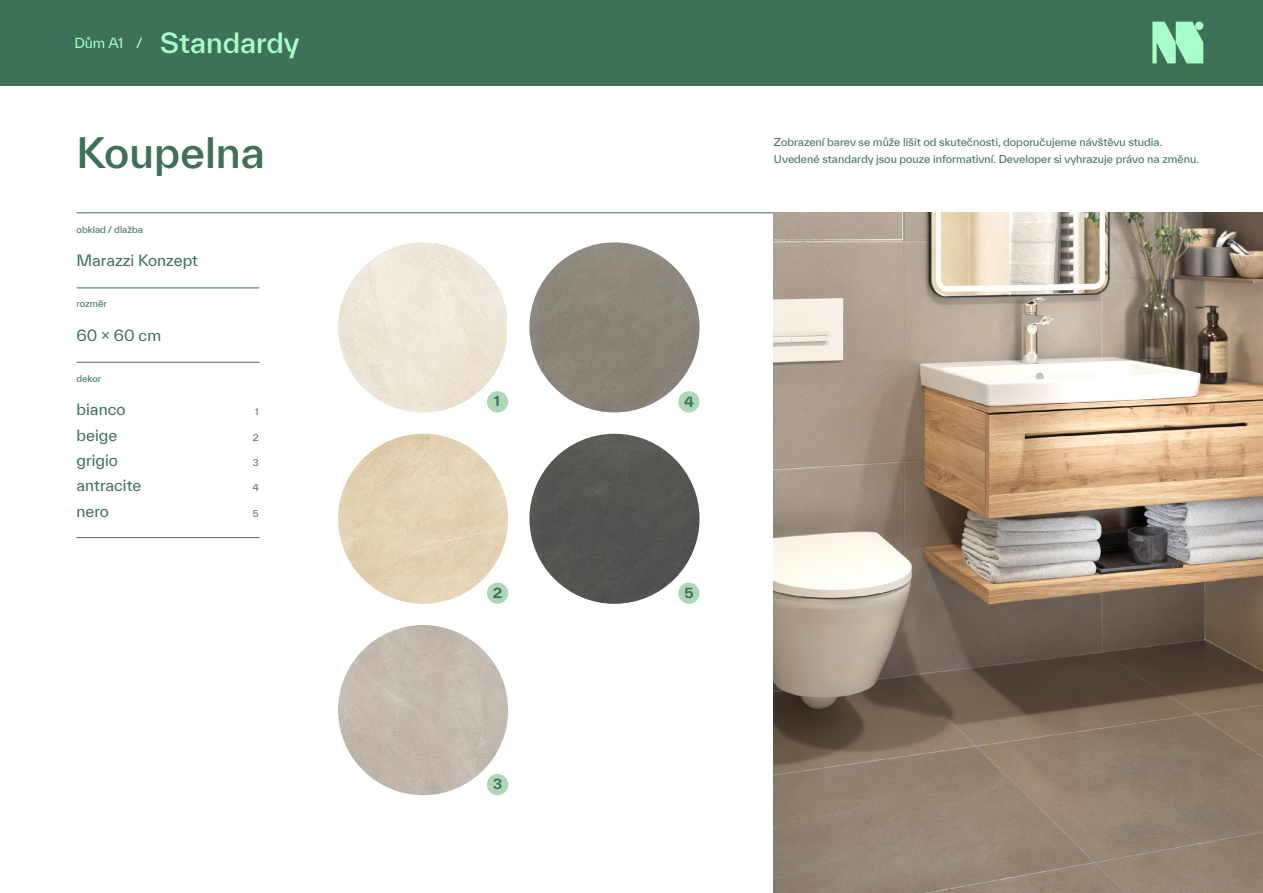
<style>
.page{position:relative;width:1263px;height:893px;background:#fff}
.page>*{position:absolute;margin:0;border:0;box-sizing:border-box;transform-origin:0 0}
.t1{font:500 40.5px "TWK Everett";color:#3f7157}
.t2{font:500 27px "TWK Everett";color:#a5ffc6}
.t3{font:15px "TWK Everett";color:#3f7157}
.t4{font:700 13.5px "TWK Everett";color:#3f7157}
.t5{font:10.5px/16.8px "TWK Everett";color:#3f7157}
.t6{font:9px "TWK Everett";color:#3f7157}
</style>
<div class="page">
<div style="left:0;top:0;width:1263px;height:85px;background:#3e7158"></div>
<svg style="left:1152px;top:22px;width:51px;height:41px"></svg>
<hr style="left:77px;top:288px;width:182px;height:1px;background:#3f7157">
<hr style="left:77px;top:362px;width:182px;height:1px;background:#3f7157">
<hr style="left:77px;top:537px;width:182px;height:1px;background:#3f7157">
<hr style="left:77px;top:213px;width:697px;height:1px;background:#3f7157">
<img style="left:338px;top:242px;width:170px;height:170px;border-radius:85px">
<div style="left:487px;top:391px;width:21px;height:21px;background:#aed6b7;border-radius:50%"></div>
<img style="left:338px;top:434px;width:170px;height:170px;border-radius:85px">
<div style="left:487px;top:583px;width:21px;height:21px;background:#aed6b7;border-radius:50%"></div>
<img style="left:338px;top:625px;width:170px;height:170px;border-radius:85px">
<div style="left:487px;top:774px;width:21px;height:21px;background:#aed6b7;border-radius:50%"></div>
<div style="left:529px;top:242px;width:170px;height:170px;background:#8b837a;border-radius:85px"></div>
<div style="left:678px;top:391px;width:21px;height:21px;background:#aed6b7;border-radius:50%"></div>
<div style="left:529px;top:434px;width:170px;height:170px;background:#555451;border-radius:85px"></div>
<div style="left:678px;top:583px;width:21px;height:21px;background:#aed6b7;border-radius:50%"></div>
<img style="left:774px;top:213px;width:489px;height:680px">
<h2 class="t2" style="left:74px;top:24px;width:227px"><sup>Dům</sup> <sup>A1</sup> <sup>/</sup> Standardy</h2>
<h1 class="t1" style="left:77px;top:125px;width:190px">Koupelna</h1>
<p class="t6" style="left:77px;top:223px;width:68px">obklad / dlažba</p>
<h3 class="t3" style="left:77px;top:250px;width:123px">Marazzi Konzept</h3>
<p class="t6" style="left:77px;top:297px;width:32px">rozměr</p>
<h3 class="t3" style="left:77px;top:325px;width:86px">60 × 60 cm</h3>
<p class="t6" style="left:77px;top:372px;width:26px">dekor</p>
<h3 class="t3" style="left:77px;top:399px;width:51px">bianco</h3>
<p class="t6" style="left:255px;top:406px;width:5px">1</p>
<h3 class="t3" style="left:77px;top:425px;width:42px">beige</h3>
<p class="t6" style="left:253px;top:431px;width:7px">2</p>
<h3 class="t3" style="left:77px;top:450px;width:43px">grigio</h3>
<p class="t6" style="left:253px;top:456px;width:7px">3</p>
<h3 class="t3" style="left:77px;top:475px;width:66px">antracite</h3>
<p class="t6" style="left:253px;top:482px;width:8px">4</p>
<h3 class="t3" style="left:77px;top:500px;width:34px">nero</h3>
<p class="t6" style="left:253px;top:507px;width:7px">5</p>
<p class="t4" style="left:494px;top:392px;width:7px">1</p>
<p class="t4" style="left:493px;top:583px;width:11px">2</p>
<p class="t4" style="left:493px;top:775px;width:11px">3</p>
<p class="t5" style="left:774px;top:134px;width:427px">Zobrazení barev se může lišit od skutečnosti, doporučujeme návštěvu studia.<br>Uvedené standardy jsou pouze informativní. Developer si vyhrazuje právo na změnu.</p>
<p class="t4" style="left:684px;top:392px;width:11px">4</p>
<p class="t4" style="left:684px;top:583px;width:11px">5</p>
</div>
